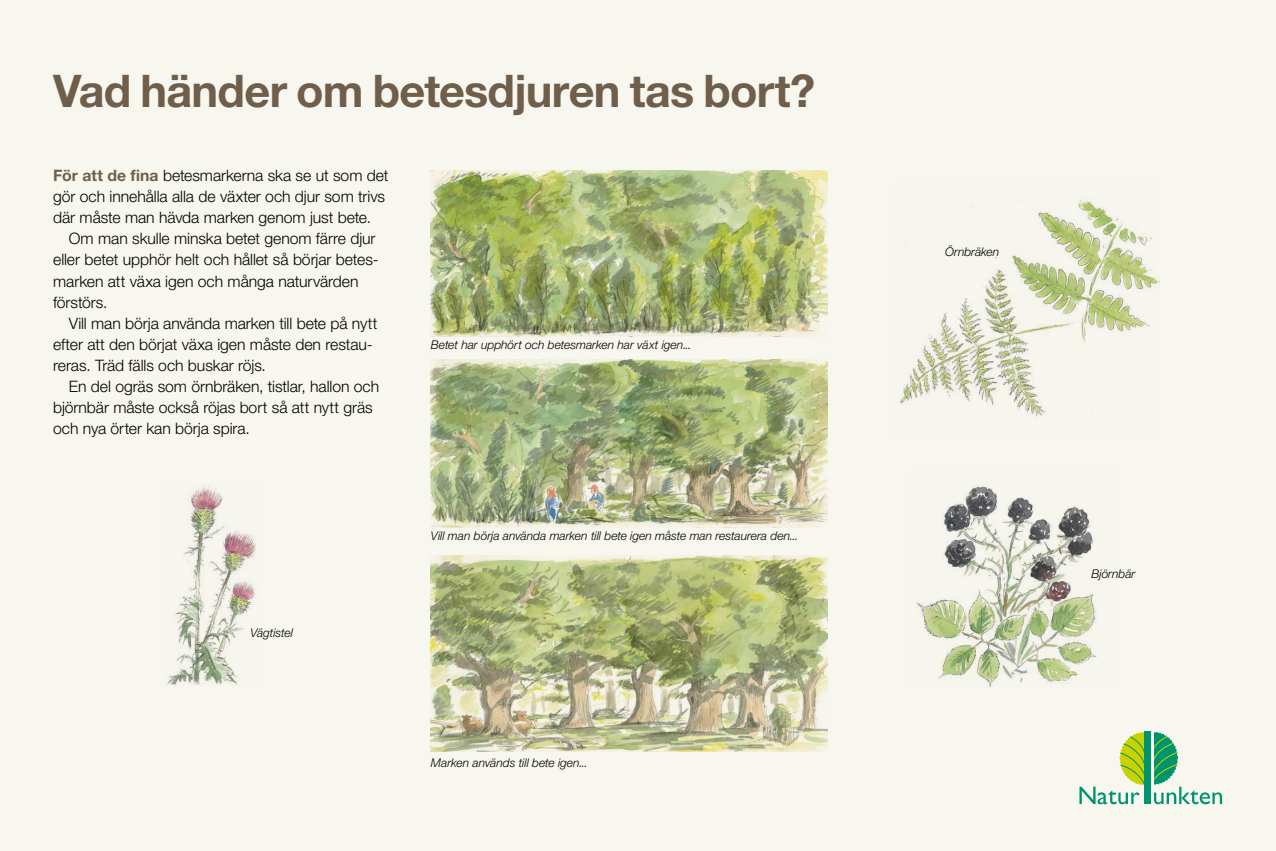
<style>
.page{position:relative;width:1276px;height:851px;background:#fff}
.page>*{position:absolute;margin:0;border:0;box-sizing:border-box;transform-origin:0 0}
.t1{font:700 45px "Helvetica Neue LT Pro";letter-spacing:-.015em;color:#6f5f4a}
.t2{font:300 15.75px/21px "Helvetica Neue LT Pro";letter-spacing:-.005em;color:#000}
.t3{font:italic 300 12px "Helvetica Neue LT Pro";letter-spacing:-.005em;color:#000}
.s1{font-weight:700;color:#6f5f4a}
</style>
<div class="page">
<div style="left:0;top:0;width:1276px;height:850px;background:#f7f6ef"></div>
<svg style="left:1152px;top:731px;width:70px;height:73px"></svg>
<hr style="left:1151px;top:728px;width:2px;height:59px;background:#fff">
<svg style="left:1079px;top:731px;width:65px;height:73px"></svg>
<div style="left:1144px;top:731px;width:7px;height:73px;background:#00946c"></div>
<img style="left:431px;top:170px;width:396px;height:167px">
<img style="left:431px;top:360px;width:396px;height:167px">
<img style="left:431px;top:555px;width:396px;height:195px">
<img style="left:166px;top:486px;width:90px;height:199px">
<img style="left:917px;top:486px;width:180px;height:201px">
<img style="left:895px;top:198px;width:264px;height:218px">
<h1 class="t1" style="left:53px;top:63px;width:763px">Vad händer om betesdjuren tas bort?</h1>
<p class="t2" style="left:53px;top:165px;width:337px"><span class="s1">För att de fina</span> betesmarkerna ska se ut som det gör och innehålla alla de växter och djur som trivs där måste man hävda marken genom just bete.</p>
<p class="t2" style="left:53px;top:228px;width:327px;text-indent:16px">Om man skulle minska betet genom färre djur eller betet upphör helt och hållet så börjar betes&shy;marken att växa igen och många naturvärden förstörs.</p>
<p class="t2" style="left:53px;top:312px;width:326px;text-indent:16px">Vill man börja använda marken till bete på nytt efter att den börjat växa igen måste den restau&shy;reras. Träd fälls och buskar röjs.</p>
<p class="t2" style="left:53px;top:375px;width:327px;text-indent:16px">En del ogräs som örnbräken, tistlar, hallon och björnbär måste också röjas bort så att nytt gräs och nya örter kan börja spira.</p>
<p class="t3" style="left:250px;top:626px;width:44px">Vägtistel</p>
<p class="t3" style="left:431px;top:337px;width:262px">Betet har upphört och betesmarken har växt igen...</p>
<p class="t3" style="left:431px;top:528px;width:369px">Vill man börja använda marken till bete igen måste man restaurera den...</p>
<p class="t3" style="left:431px;top:755px;width:158px">Marken används till bete igen...</p>
<p class="t3" style="left:945px;top:244px;width:56px">Örnbräken</p>
<p class="t3" style="left:1091px;top:566px;width:45px">Björnbär</p>
</div>
